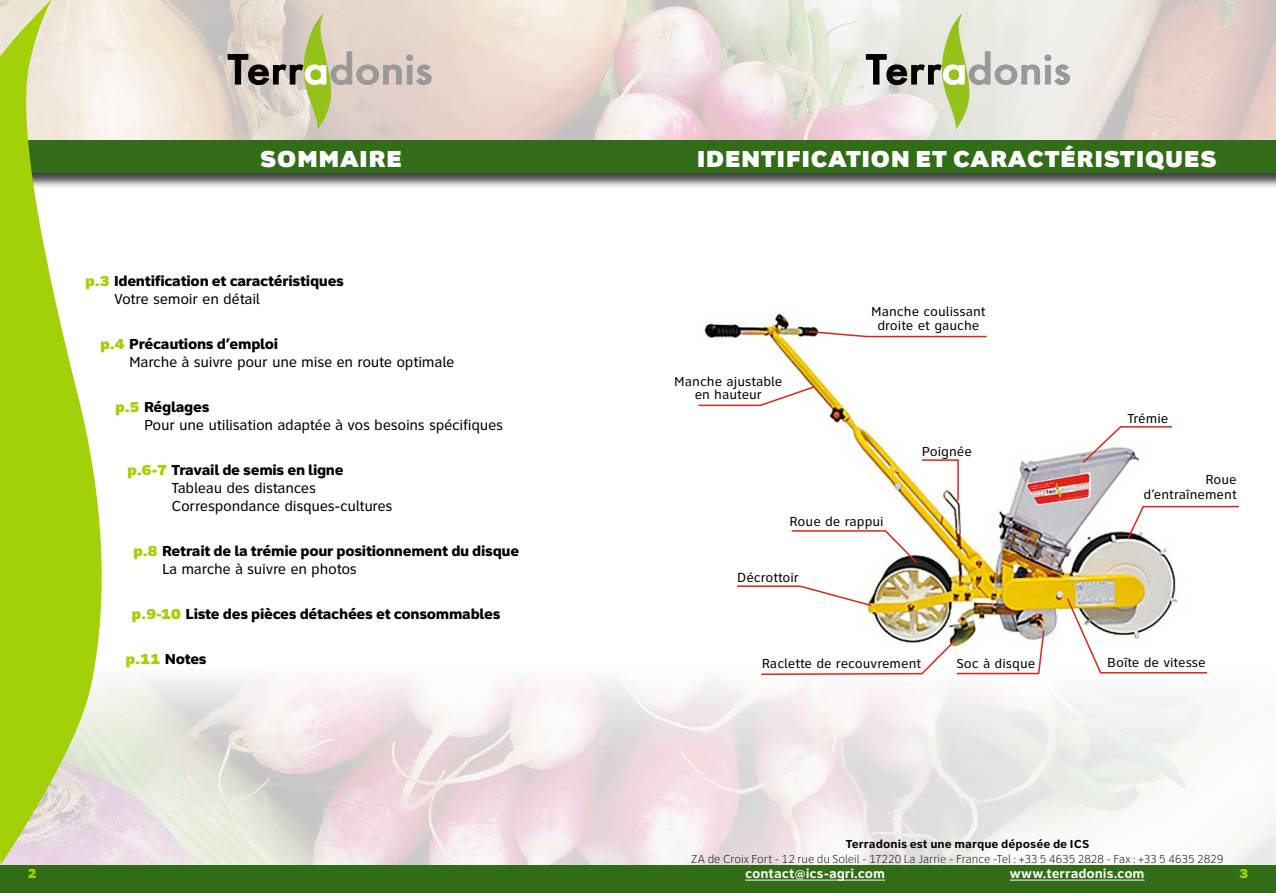
<style>
.page{position:relative;width:1276px;height:893px;background:#fff}
.page>*{position:absolute;margin:0;border:0;box-sizing:border-box;transform-origin:0 0}
.t1{font:900 24px "Clearview Text";letter-spacing:.015em;color:#fff}
.t2{font:15px/18px "Clearview Text";letter-spacing:-.02em;color:#000}
.t3{font:800 15px/18px "Clearview Text";letter-spacing:-.02em;color:#000}
.t4{font:13.5px/13.5px "Clearview Text";color:#000;text-align:center}
.t5{font:700 13.5px "Clearview Text";letter-spacing:-.005em;color:#fff}
.t6{font:900 13.5px "Clearview Text";color:#a3d109}
.t7{font:100 12px "Clearview Text";letter-spacing:-.005em;color:#000}
.t8{font:700 12px "Clearview Text";color:#000}
.s1{font-weight:900;color:#a3d109}
.s2{font-weight:400}
.s3{font-weight:800}
</style>
<div class="page">
<img style="left:109px;top:0;width:1167px;height:140px">
<img style="left:108px;top:678px;width:1168px;height:187px">
<svg style="left:228px;top:13px;width:203px;height:116px;background:#cfc6b4"></svg>
<svg style="left:866px;top:13px;width:203px;height:116px;background:#d8d9cb"></svg>
<div style="left:0;top:865px;width:1276px;height:28px;background:#316c16"></div>
<hr style="left:745px;top:880px;width:140px;height:1px;background:#fff">
<hr style="left:1010px;top:880px;width:134px;height:1px;background:#fff">
<div style="left:0;top:141px;width:1276px;height:49px;background:#000;opacity:.75"></div>
<div style="left:0;top:140px;width:1276px;height:33px;background:#316c16"></div>
<img style="left:704px;top:314px;width:472px;height:323px">
<svg style="left:807px;top:330px;width:181px;height:8px"></svg>
<svg style="left:698px;top:385px;width:118px;height:22px"></svg>
<svg style="left:1125px;top:505px;width:114px;height:36px"></svg>
<svg style="left:1065px;top:597px;width:143px;height:77px"></svg>
<svg style="left:760px;top:629px;width:285px;height:47px"></svg>
<svg style="left:735px;top:585px;width:138px;height:22px"></svg>
<svg style="left:790px;top:529px;width:129px;height:36px"></svg>
<svg style="left:1081px;top:425px;width:92px;height:40px"></svg>
<svg style="left:920px;top:459px;width:39px;height:43px"></svg>
<svg style="left:0;top:0;width:108px;height:865px;fill:#a3d109"></svg>
<h1 class="t1" style="left:260px;top:144px;width:21px">SOMM</h1>
<h1 class="t1" style="left:340px;top:144px;width:34px">AIRE</h1>
<p class="t3" style="left:114px;top:271px;width:231px;text-indent:-29px"><span class="s1">P.3</span> Identification et caractéristiques<br><span class="s2">Votre semoir en détail</span></p>
<p class="t2" style="left:129px;top:335px;width:327px;text-indent:-29px"><span class="s1">P.4</span> <span class="s3">Précautions d’emploi<br></span>Marche à suivre pour une mise en route optimale</p>
<p class="t2" style="left:144px;top:398px;width:360px;text-indent:-29px"><span class="s1">P.5</span> <span class="s3">Réglages<br></span>Pour une utilisation adaptée à vos besoins spécifiques</p>
<p class="t2" style="left:172px;top:461px;width:222px;text-indent:-45px"><span class="s1">P.6-7</span> <span class="s3">Travail de semis en ligne<br></span>Tableau des distances<br>Correspondance disques-cultures</p>
<p class="t3" style="left:162px;top:541px;width:359px;text-indent:-29px"><span class="s1">P.8</span> Retrait de la trémie pour positionnement du disque<br><span class="s2">La marche à suivre en photos</span></p>
<p class="t3" style="left:132px;top:604px;width:370px"><span class="s1">P.9-10</span> Liste des pièces détachées et consommables</p>
<p class="t3" style="left:126px;top:649px;width:83px"><span class="s1">P.11</span> Notes</p>
<h1 class="t1" style="left:697px;top:144px;width:522px">IDENTIFICATION ET CARACTÉRISTIQUES</h1>
<p class="t4" style="left:674px;top:375px;width:110px">Manche ajustable en hauteur</p>
<p class="t4" style="left:871px;top:305px;width:116px">Manche coulissant droite et gauche</p>
<p class="t4" style="left:922px;top:445px;width:52px">Poignée</p>
<p class="t4" style="left:789px;top:514px;width:96px">Roue de rappui</p>
<p class="t4" style="left:737px;top:571px;width:63px">Décrottoir</p>
<p class="t4" style="left:1127px;top:412px;width:42px">Trémie</p>
<p class="t4" style="left:1143px;top:472px;width:95px;line-height:15px;text-align:right">Roue d’entraînement</p>
<p class="t4" style="left:762px;top:657px;width:161px">Raclette de recouvrement</p>
<p class="t4" style="left:1107px;top:656px;width:100px">Boîte de vitesse</p>
<p class="t4" style="left:956px;top:657px;width:80px">Soc à disque</p>
<p class="t8" style="left:845px;top:837px;width:245px">Terradonis est une marque déposée de ICS</p>
<p class="t7" style="left:691px;top:853px;width:534px">ZA de Croix Fort - 12 rue du Soleil - 17220 La Jarrie - France -Tel : +33 5 4635 2828 - Fax : +33 5 4635 2829</p>
<p class="t5" style="left:745px;top:866px;width:141px">contact@ics-agri.com</p>
<p class="t5" style="left:1010px;top:866px;width:136px">www.terradonis.com</p>
<p class="t6" style="left:28px;top:865px;width:11px">2</p>
<p class="t6" style="left:1239px;top:865px;width:11px">3</p>
</div>
